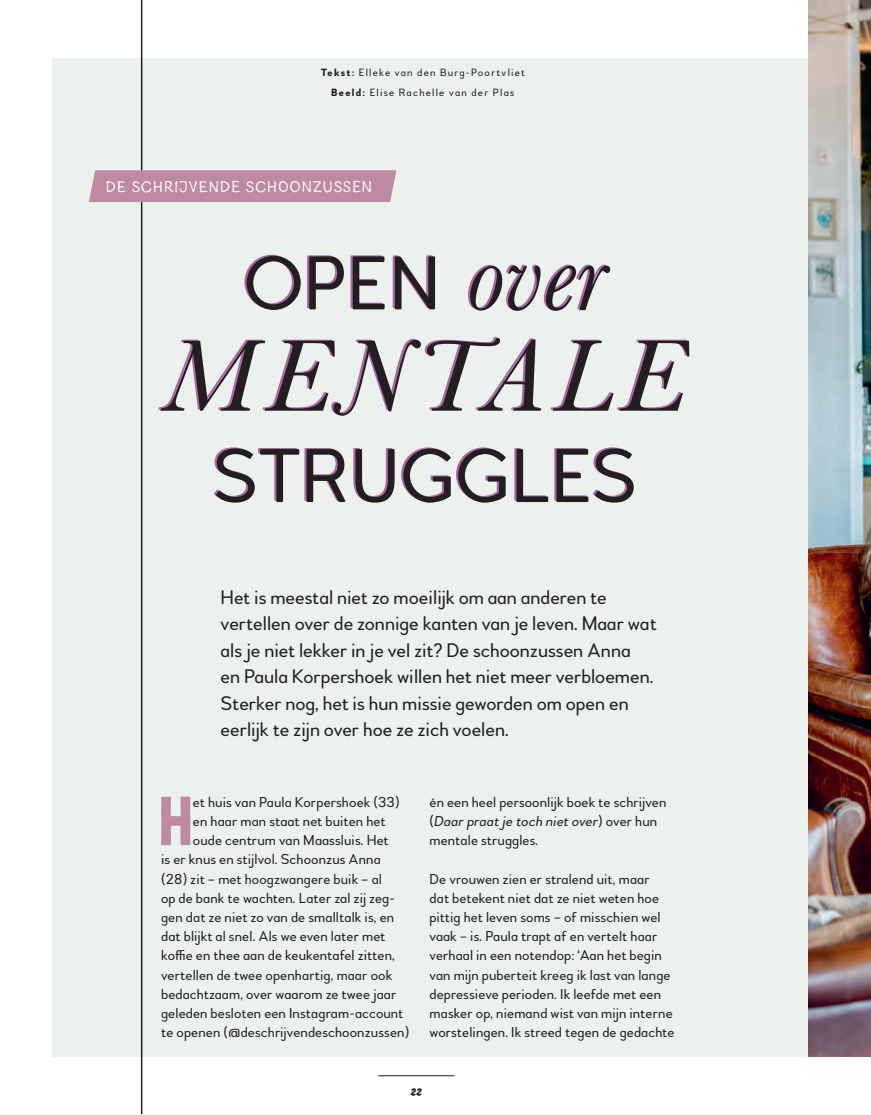
<style>
.page{position:relative;width:871px;height:1115px;background:#fff}
.page>*{position:absolute;margin:0;border:0;box-sizing:border-box;transform-origin:0 0}
.t1{font:italic 105.6px "Baskerville";letter-spacing:.08em;color:#231f20}
.t2{font:75.6px "Woodford Bourne";color:#231f20}
.t3{font:68.25px "Gutter";color:#be8aa2}
.t4{font:19.5px/26.4px "Woodford Bourne";color:#231f20}
.t5{font:16.5px "Goodlife Sans";color:#fff}
.t6{font:14.25px/19.2px "Woodford Bourne";letter-spacing:.01em;color:#231f20}
.t7{font:14.25px "Bello Script Pro";color:#231f20}
.t8{font:10.5px/19.2px "Woodford Bourne";letter-spacing:.12em;color:#231f20;text-align:center}
.s1{font-weight:700}
.s2{font-family:"Baskerville";font-style:italic;font-size:105.6px}
.s3{font-style:italic}
</style>
<div class="page">
<div style="left:52px;top:58px;width:819px;height:998px;background:#edf1ee"></div>
<img style="left:809px;top:0;width:62px;height:1056px">
<hr style="left:141px;top:0;width:1px;height:1113px;background:#231f20">
<div style="left:89px;top:170px;width:307px;height:32px;background:#be8aa2"></div>
<hr style="left:378px;top:1075px;width:76px;height:1px;background:#231f20">
<p class="t8" style="left:321px;top:63px;width:206px"><span class="s1">Tekst:</span> Elleke van den Burg-Poortvliet<br><span class="s1">Beeld:</span> Elise Rachelle van der Plas</p>
<p class="t5" style="left:105px;top:178px;width:269px">DE SCHRIJVENDE SCHOONZUSSEN</p>
<h2 class="t2" style="left:243px;top:238px;width:365px">OPEN <span class="s2">over</span></h2>
<h1 class="t1" style="left:165px;top:306px;width:522px">MENTALE</h1>
<h2 class="t2" style="left:212px;top:431px;width:427px">STRUGGLES</h2>
<p class="t4" style="left:221px;top:584px;width:438px">Het is meestal niet zo moeilijk om aan anderen te vertellen over de zonnige kanten van je leven. Maar wat als je niet lekker in je vel zit? De schoonzussen Anna<br>en Paula Korpershoek willen het niet meer verbloemen.<br>Sterker nog, het is hun missie geworden om open en eerlijk te zijn over hoe ze zich voelen.</p>
<h3 class="t3" style="left:159px;top:782px;width:35px">H</h3>
<p class="t6" style="left:193px;top:792px;width:208px">et huis van Paula Korpershoek (33)</p>
<p class="t6" style="left:193px;top:811px;width:194px">en haar man staat net buiten het</p>
<p class="t6" style="left:193px;top:830px;width:197px">oude centrum van Maassluis. Het</p>
<p class="t6" style="left:161px;top:850px;width:221px">is er knus en stijlvol. Schoonzus Anna</p>
<p class="t6" style="left:161px;top:869px;width:222px">(28) zit – met hoogzwangere buik – al</p>
<p class="t6" style="left:161px;top:888px;width:235px">op de bank te wachten. Later zal zij zeg-</p>
<p class="t6" style="left:161px;top:907px;width:235px">gen dat ze niet zo van de smalltalk is, en</p>
<p class="t6" style="left:161px;top:926px;width:226px">dat blijkt al snel. Als we even later met</p>
<p class="t6" style="left:161px;top:946px;width:235px">koffie en thee aan de keukentafel zitten,</p>
<p class="t6" style="left:161px;top:965px;width:233px">vertellen de twee openhartig, maar ook</p>
<p class="t6" style="left:161px;top:984px;width:237px">bedachtzaam, over waarom ze twee jaar</p>
<p class="t6" style="left:161px;top:1003px;width:244px">geleden besloten een Instagram-account</p>
<p class="t6" style="left:161px;top:1022px;width:250px">te openen (@deschrijvendeschoonzussen)</p>
<p class="t6" style="left:429px;top:792px;width:238px">én een heel persoonlijk boek te schrijven (<span class="s3">Daar praat je toch niet over</span>) over hun mentale struggles.</p>
<p class="t6" style="left:429px;top:869px;width:247px">De vrouwen zien er stralend uit, maar<br>dat betekent niet dat ze niet weten hoe pittig het leven soms – of misschien wel vaak – is. Paula trapt af en vertelt haar verhaal in een notendop: ‘Aan het begin van mijn puberteit kreeg ik last van lange depressieve perioden. Ik leefde met een masker op, niemand wist van mijn interne worstelingen. Ik streed tegen de gedachte</p>
<p class="t7" style="left:411px;top:1078px;width:13px">22</p>
</div>
